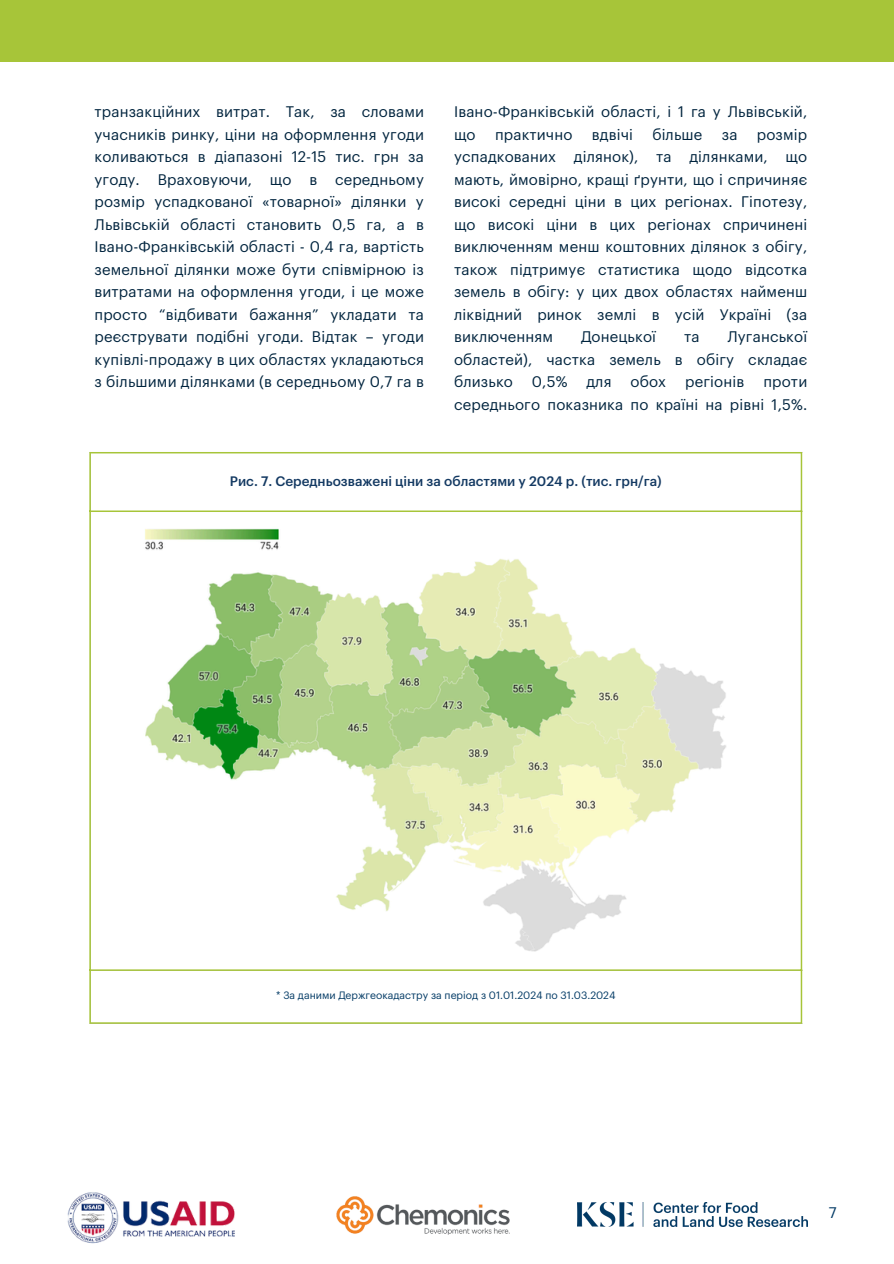
<style>
.page{position:relative;width:894px;height:1264px;background:#fff}
.page>*{position:absolute;margin:0;border:0;box-sizing:border-box;transform-origin:0 0}
.t1{font:15px/22.5px "Graphik LC";letter-spacing:.01em;color:#00243e;text-align:justify}
.t2{font:15px "Graphik LC";color:#003964}
.t3{font:500 13.5px "Graphik LC";color:#133962}
.t4{font:10.5px "Graphik LC";color:#003964}
</style>
<div class="page">
<img style="left:67px;top:1192px;width:168px;height:52px">
<img style="left:336px;top:1196px;width:174px;height:39px">
<div style="left:0;top:0;width:893px;height:62px;background:#a7c539"></div>
<img style="left:577px;top:1202px;width:229px;height:24px">
<hr style="left:89px;top:453px;width:2px;height:569px;background:#a7c539">
<hr style="left:800px;top:453px;width:2px;height:569px;background:#a7c539">
<hr style="left:89px;top:452px;width:713px;height:1px;background:#a7c539">
<hr style="left:89px;top:510px;width:713px;height:2px;background:#a7c539">
<hr style="left:89px;top:969px;width:713px;height:1px;background:#a7c539">
<hr style="left:89px;top:1022px;width:713px;height:1px;background:#a7c539">
<img style="left:145px;top:528px;width:581px;height:424px">
<p class="t1" style="left:94px;top:101px;width:331px">транзакцій них витрат. Так, за словами учасників ринку, ціни на оформлення угоди коливаються в діапазоні 12-15 тис. грн за угоду. Враховуючи, що в середньому розмір успадкованої «товарної» ділянки у Львівській області становить 0,5 га, а в Івано-Франківській області - 0,4 га, вартість земельної ділянки може бути співмірною із витратами на оформлення угоди, і це може просто “відбивати бажання” укладати та реєструвати подібні угоди. Відтак – угоди купівлі-продажу в цих областях укладаються з більшими ділянками (в середньому 0,7 га в</p>
<p class="t1" style="left:454px;top:101px;width:354px">Івано-Франківській області, і 1 га у Львівській, що</p>
<p class="t1" style="left:495px;top:124px;width:79px">практично</p>
<p class="t1" style="left:591px;top:124px;width:43px">вдвічі</p>
<p class="t1" style="left:652px;top:124px;width:52px">більше</p>
<p class="t1" style="left:721px;top:124px;width:17px">за</p>
<p class="t1" style="left:454px;top:124px;width:354px;text-indent:302px">розмір успадкованих ділянок), та ділянками, що мають, й мовірно, кращі ґрунти, що і спричиняє високі середні ціни в цих регіонах. Гіпотезу, що високі ціни в цих регіонах спричинені виключенням менш коштовних ділянок з обігу, також підтримує статистика щодо відсотка земель в обігу: у цих двох областях най менш ліквідний</p>
<p class="t1" style="left:537px;top:304px;width:163px">ринок землі в усій</p>
<p class="t1" style="left:719px;top:304px;width:89px">Україні (за</p>
<p class="t1" style="left:454px;top:326px;width:100px">виключенням</p>
<p class="t1" style="left:581px;top:326px;width:75px">Донецької</p>
<p class="t1" style="left:683px;top:326px;width:17px">та</p>
<p class="t1" style="left:454px;top:326px;width:354px;text-indent:273px">Луганської областей), частка земель в обігу складає близько</p>
<p class="t1" style="left:532px;top:371px;width:37px">0,5%</p>
<p class="t1" style="left:586px;top:371px;width:27px">для</p>
<p class="t1" style="left:630px;top:371px;width:37px">обох</p>
<p class="t1" style="left:685px;top:371px;width:61px">регіонів</p>
<p class="t1" style="left:454px;top:371px;width:354px;text-align:right">проти<br>середнього показника по країні на рівні 1,5%.</p>
<p class="t3" style="left:230px;top:475px;width:433px">Рис. 7. Середньозважені ціни за областями у 2024 р. (тис. грн/га)</p>
<p class="t4" style="left:276px;top:990px;width:341px">* За даними Держгеокадастру за період з 01.01.2024 по 31.03.2024</p>
<p class="t2" style="left:828px;top:1205px;width:9px">7</p>
</div>
